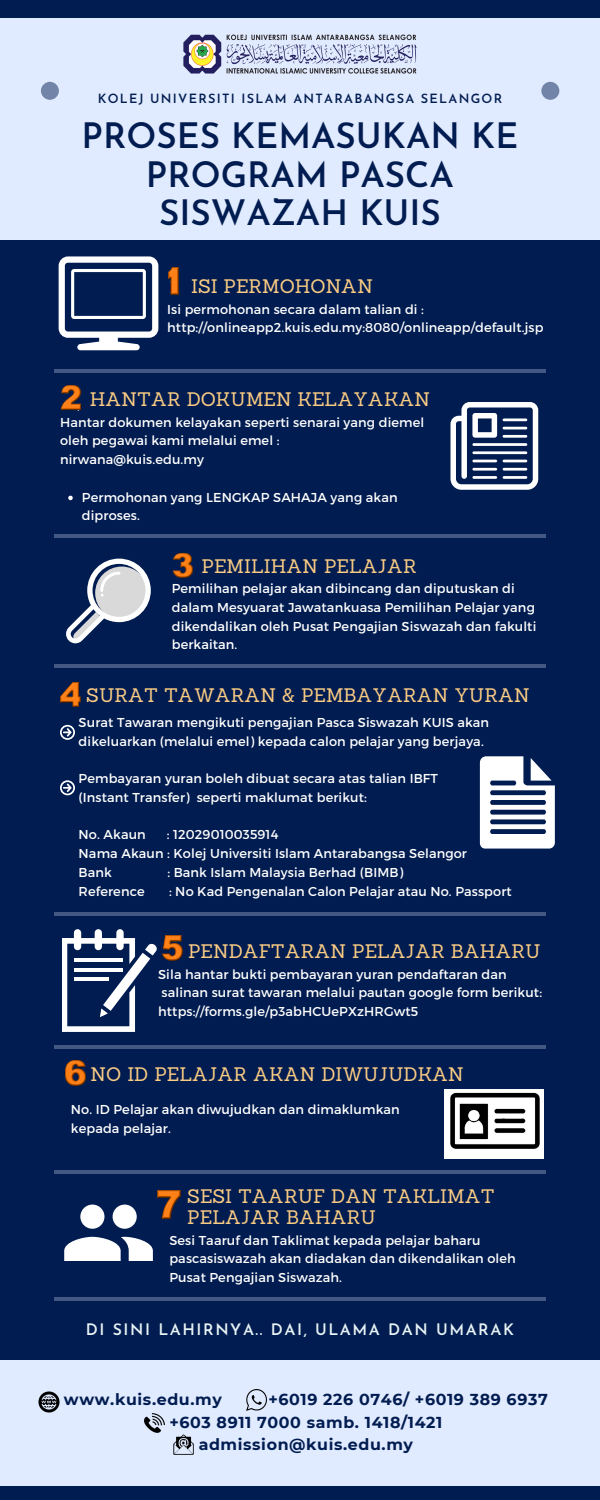
<style>
.page{position:relative;width:600px;height:1500px;background:#011c50}
.page>*{position:absolute;margin:0;border:0;box-sizing:border-box;transform-origin:0 0}
.t1{font:600 35px/38.2px "Josefin Sans";color:#011c50;text-align:center}
.t2{font:19.1px "Sanchez";color:#facb83}
.t3{font:700 15.8px "Montserrat";letter-spacing:.04em;color:#011c50}
.t4{font:600 15.8px "Josefin Sans";letter-spacing:.1em;color:#e7f3f5}
.t5{font:12.9px/18.8px "Montserrat";letter-spacing:.01em;color:#fff}
.t6{font:600 12.7px "Josefin Sans";letter-spacing:.1em;color:#011c50}
</style>
<div class="page">
<div style="left:0;top:18px;width:600px;height:222px;background:#e1ebff"></div>
<div style="left:41px;top:82px;width:18px;height:18px;background:#7284a8;border-radius:50%"></div>
<div style="left:541px;top:82px;width:18px;height:18px;background:#7284a8;border-radius:50%"></div>
<hr style="left:54px;top:369px;width:491px;height:4px;background:#425883">
<div style="left:0;top:1360px;width:600px;height:126px;background:#e1ebff"></div>
<svg style="left:59px;top:256px;width:99px;height:94px"></svg>
<svg style="left:451px;top:402px;width:87px;height:88px"></svg>
<svg style="left:480px;top:756px;width:75px;height:93px"></svg>
<div style="left:444px;top:1089px;width:100px;height:70px;background:#fff"></div>
<img style="left:450px;top:1092px;width:90px;height:57px">
<img style="left:246px;top:1390px;width:20px;height:20px">
<img style="left:145px;top:1413px;width:19px;height:20px">
<img style="left:173px;top:1434px;width:21px;height:21px">
<img style="left:38px;top:1391px;width:22px;height:22px">
<svg style="left:64px;top:1205px;width:89px;height:56px"></svg>
<svg style="left:62px;top:929px;width:95px;height:103px"></svg>
<svg style="left:66px;top:559px;width:85px;height:84px"></svg>
<img style="left:183px;top:34px;width:234px;height:40px">
<img style="left:168px;top:268px;width:11px;height:26px">
<svg style="left:68px;top:496px;width:5px;height:4px"></svg>
<img style="left:60px;top:385px;width:22px;height:26px">
<img style="left:173px;top:552px;width:21px;height:26px">
<img style="left:60px;top:682px;width:20px;height:25px">
<img style="left:163px;top:936px;width:20px;height:25px">
<img style="left:65px;top:1060px;width:21px;height:26px">
<img style="left:158px;top:1190px;width:22px;height:28px">
<hr style="left:54px;top:534px;width:491px;height:4px;background:#425883">
<hr style="left:54px;top:664px;width:491px;height:4px;background:#425883">
<svg style="left:60px;top:725px;width:15px;height:15px"></svg>
<svg style="left:60px;top:780px;width:15px;height:15px"></svg>
<hr style="left:54px;top:913px;width:491px;height:3px;background:#e1ebff">
<hr style="left:54px;top:1045px;width:491px;height:4px;background:#425883">
<hr style="left:54px;top:1170px;width:491px;height:4px;background:#425883">
<hr style="left:54px;top:1297px;width:491px;height:3px;background:#e1ebff">
<p class="t6" style="left:98px;top:93px;width:406px">KOLEJ UNIVERSITI ISLAM ANTARABANGSA SELANGOR</p>
<p class="t1" style="left:82px;top:120px;width:438px">PROSES KEMASUKAN KE<br>PROGRAM PASCA<br>SISWAZAH KUIS</p>
<p class="t2" style="left:191px;top:274px;width:183px">ISI PERMOHONAN</p>
<p class="t5" style="left:167px;top:299px;width:378px">Isi permohonan secara dalam talian di : http://onlineapp2.kuis.edu.my:8080/onlineapp/default.jsp</p>
<p class="t2" style="left:90px;top:387px;width:342px">HANTAR DOKUMEN KELAYAKAN</p>
<p class="t5" style="left:60px;top:412px;width:366px">Hantar dokumen kelayakan seperti senarai yang diemel oleh pegawai kami melalui emel :</p>
<p class="t5" style="left:60px;top:450px;width:145px">nirwana@kuis.edu.my</p>
<p class="t5" style="left:82px;top:487px;width:317px">Permohonan yang LENGKAP SAHAJA yang akan diproses.</p>
<p class="t2" style="left:202px;top:554px;width:217px">PEMILIHAN PELAJAR</p>
<p class="t5" style="left:172px;top:579px;width:366px">Pemilihan pelajar akan dibincang dan diputuskan di dalam Mesyuarat Jawatankuasa Pemilihan Pelajar yang dikendalikan oleh Pusat Pengajian Siswazah dan fakulti berkaitan.</p>
<p class="t2" style="left:86px;top:682px;width:445px">SURAT TAWARAN &amp; PEMBAYARAN YURAN</p>
<p class="t5" style="left:79px;top:712px;width:412px">Surat Tawaran mengikuti pengajian Pasca Siswazah KUIS akan dikeluarkan (melalui emel) kepada calon pelajar yang berjaya.</p>
<p class="t5" style="left:79px;top:769px;width:361px">Pembayaran yuran boleh dibuat secara atas talian IBFT</p>
<p class="t5" style="left:79px;top:787px;width:290px">(Instant Transfer) seperti maklumat berikut:</p>
<p class="t5" style="left:79px;top:825px;width:69px">No. Akaun</p>
<p class="t5" style="left:167px;top:825px;width:113px">: 12029010035914</p>
<p class="t5" style="left:79px;top:844px;width:390px">Nama Akaun : Kolej Universiti Islam Antarabangsa Selangor</p>
<p class="t5" style="left:79px;top:862px;width:35px">Bank</p>
<p class="t5" style="left:167px;top:862px;width:237px">: Bank Islam Malaysia Berhad (BIMB)</p>
<p class="t5" style="left:79px;top:881px;width:68px">Reference</p>
<p class="t5" style="left:169px;top:881px;width:344px">: No Kad Pengenalan Calon Pelajar atau No. Passport</p>
<p class="t2" style="left:188px;top:939px;width:354px">PENDAFTARAN PELAJAR BAHARU</p>
<p class="t5" style="left:158px;top:964px;width:385px">Sila hantar bukti pembayaran yuran pendaftaran dan salinan surat tawaran melalui pautan google form berikut:</p>
<p class="t5" style="left:158px;top:1002px;width:262px">https://forms.gle/p3abHCUePXzHRGwt5</p>
<p class="t2" style="left:91px;top:1062px;width:375px">NO ID PELAJAR AKAN DIWUJUDKAN</p>
<p class="t5" style="left:71px;top:1100px;width:330px">No. ID Pelajar akan diwujudkan dan dimaklumkan kepada pelajar.</p>
<p class="t2" style="left:187px;top:1183px;width:309px">SESI TAARUF DAN TAKLIMAT</p>
<p class="t2" style="left:187px;top:1205px;width:190px">PELAJAR BAHARU</p>
<p class="t5" style="left:169px;top:1230px;width:348px">Sesi Taaruf dan Taklimat kepada pelajar baharu pascasiswazah akan diadakan dan dikendalikan oleh<br>Pusat Pengajian Siswazah.</p>
<p class="t4" style="left:86px;top:1323px;width:430px">DI SINI LAHIRNYA.. DAI, ULAMA DAN UMARAK</p>
<p class="t3" style="left:64px;top:1390px;width:159px">www.kuis.edu.my</p>
<p class="t3" style="left:268px;top:1390px;width:281px">+6019 226 0746/ +6019 389 6937</p>
<p class="t3" style="left:169px;top:1412px;width:275px">+603 8911 7000 samb. 1418/1421</p>
<p class="t3" style="left:199px;top:1435px;width:216px">admission@kuis.edu.my</p>
</div>
